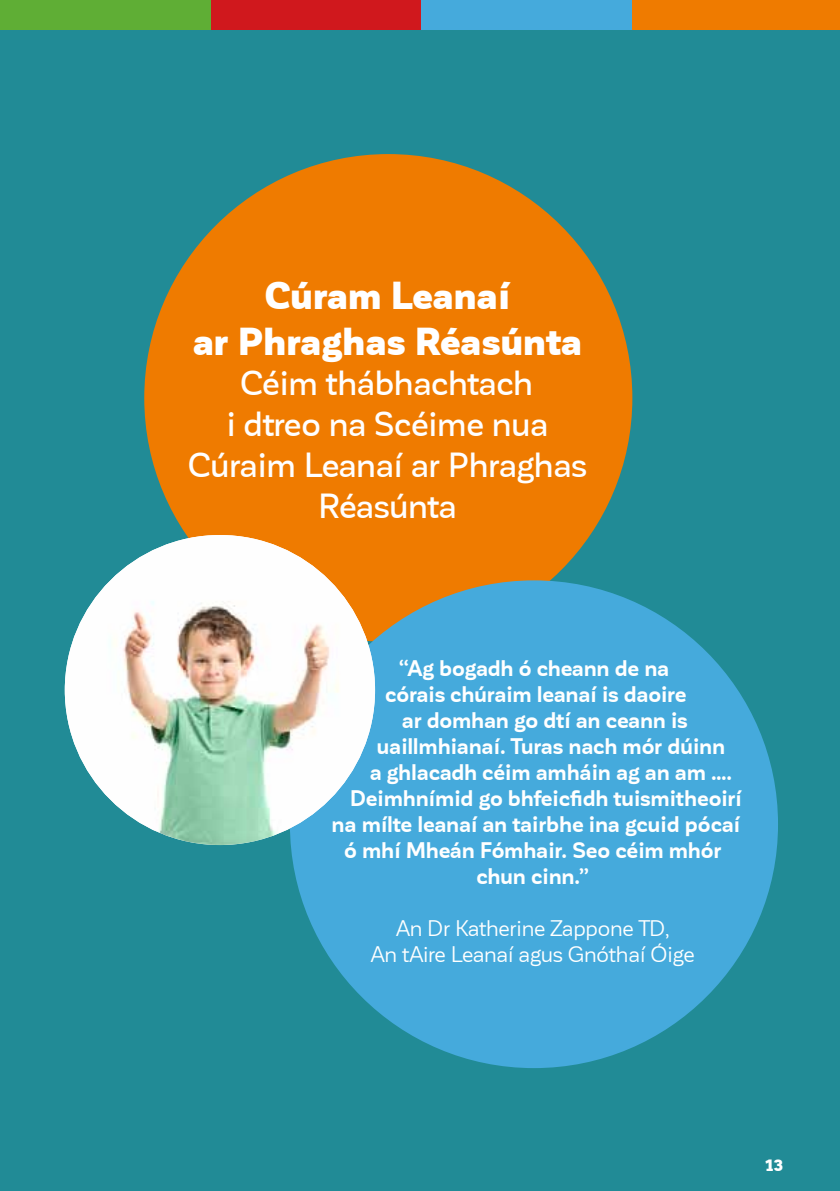
<style>
.page{position:relative;width:840px;height:1191px;background:#fff}
.page>*{position:absolute;margin:0;border:0;box-sizing:border-box;transform-origin:0 0}
.t1{font:900 38px/45.6px "Corporative Sans";letter-spacing:-.015em;color:#fff;text-align:center}
.t2{font:500 34px/40.8px "Corporative Sans";letter-spacing:-.01em;color:#fff;text-align:center}
.t3{font:700 22px "Corporative Sans";letter-spacing:-.01em;color:#fff}
.t4{font:22px/26px "Corporative Sans";letter-spacing:-.01em;color:#fff;text-align:center}
.t5{font:900 16px "Corporative Sans";color:#fff}
</style>
<div class="page">
<div style="left:0;top:0;width:839px;height:1191px;background:#218b96"></div>
<div style="left:0;top:0;width:210px;height:29px;background:#5fae35"></div>
<div style="left:210px;top:0;width:211px;height:29px;background:#d0181d"></div>
<div style="left:421px;top:0;width:210px;height:29px;background:#45aadc"></div>
<div style="left:631px;top:0;width:208px;height:29px;background:#ef7b00"></div>
<div style="left:144px;top:154px;width:488px;height:488px;background:#ef7b00;border-radius:50%"></div>
<div style="left:290px;top:580px;width:487px;height:488px;background:#45aadc;border-radius:50%"></div>
<img style="left:65px;top:535px;width:310px;height:310px;border-radius:155px">
<h1 class="t1" style="left:193px;top:273px;width:391px">Cúram Leanaí<br>ar Phraghas Réasúnta</h1>
<h2 class="t2" style="left:188px;top:363px;width:400px">Céim thábhachtach<br>i dtreo na Scéime nua<br>Cúraim Leanaí ar Phraghas<br>Réasúnta</h2>
<p class="t3" style="left:398px;top:656px;width:272px">“Ag bogadh ó cheann de na</p>
<p class="t3" style="left:385px;top:682px;width:302px">córais chúraim leanaí is daoire</p>
<p class="t3" style="left:401px;top:708px;width:287px">ar domhan go dtí an ceann is</p>
<p class="t3" style="left:376px;top:734px;width:350px">uaillmhianaí. Turas nach mór dúinn</p>
<p class="t3" style="left:369px;top:760px;width:363px">a ghlacadh céim amháin ag an am ....</p>
<p class="t3" style="left:349px;top:786px;width:393px">Deimhnímid go bhfeicfidh tuismitheoirí</p>
<p class="t3" style="left:331px;top:812px;width:410px">na mílte leanaí an tairbhe ina gcuid pócaí</p>
<p class="t3" style="left:344px;top:838px;width:378px">ó mhí Mheán Fómhair. Seo céim mhór</p>
<p class="t3" style="left:476px;top:864px;width:114px">chun cinn.”</p>
<p class="t4" style="left:371px;top:916px;width:325px">An Dr Katherine Zappone TD,<br>An tAire Leanaí agus Gnóthaí Óige</p>
<p class="t5" style="left:765px;top:1156px;width:19px">13</p>
</div>
